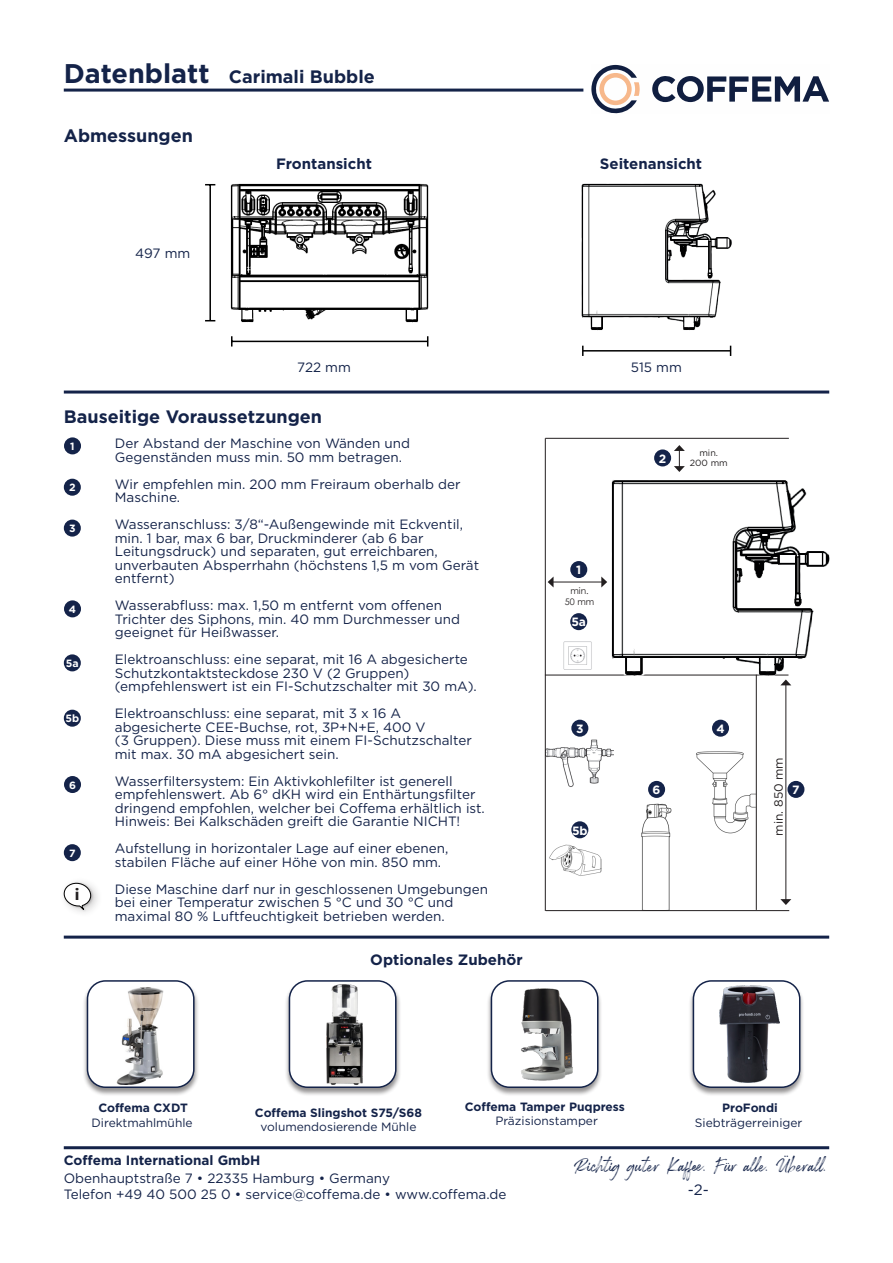
<style>
.page{position:relative;width:893px;height:1263px;background:#fff}
.page>*{position:absolute;margin:0;border:0;box-sizing:border-box;transform-origin:0 0}
.t1{font:21px "Rockness";color:#142349}
.t2{font:700 18px "Gotham";color:#142349}
.Hinweisblase{font:700 16.5px "Gadugi";color:#231f20}
.t3{font:700 15px "Gotham";color:#142349}
.t4{font:15px "Gotham";color:#142349}
.Aufzählung{font:13.5px/13.5px "Gotham";color:#142349}
.t5{font:700 13.5px "Gotham";color:#142349}
.Skizzenbeschriftung{font:13.5px "Gotham";color:#142349}
.Beschreibungen_klein{font:12px/14.4px "Gotham";color:#142349;text-align:center}
.Beschreibungen_klein-2{font:700 12px "Gotham";color:#142349}
.Bildzählung{font:700 12px "Gotham";color:#fff}
.t6{font:12px "Gotham";color:#231f20}
.Bildzählung-2{font:700 10.5px "Gotham";color:#fff}
.t7{font:9px "Gotham";color:#231f20}
.t8{font:9px "Century Gothic";color:#231f20}
.s1{font-size:27px}
.s2{font-weight:700}
</style>
<div class="page">
<hr style="left:64px;top:89px;width:519px;height:3px;background:#142349">
<svg style="left:591px;top:65px;width:238px;height:48px"></svg>
<hr style="left:64px;top:1146px;width:765px;height:3px;background:#142349">
<hr style="left:64px;top:390px;width:765px;height:3px;background:#142349">
<img style="left:581px;top:183px;width:151px;height:148px">
<img style="left:230px;top:184px;width:199px;height:138px">
<img style="left:546px;top:730px;width:67px;height:57px">
<hr style="left:553px;top:582px;width:49px;height:1px;background:#231f20">
<svg style="left:548px;top:576px;width:6px;height:11px"></svg>
<svg style="left:601px;top:576px;width:6px;height:11px"></svg>
<hr style="left:785px;top:684px;width:1px;height:216px;background:#231f20">
<svg style="left:780px;top:899px;width:11px;height:6px"></svg>
<svg style="left:781px;top:679px;width:10px;height:6px"></svg>
<img style="left:641px;top:796px;width:31px;height:114px">
<img style="left:696px;top:741px;width:60px;height:99px">
<hr style="left:545px;top:438px;width:244px;height:1px;background:#231f20">
<hr style="left:545px;top:438px;width:1px;height:473px;background:#231f20">
<hr style="left:546px;top:910px;width:243px;height:1px;background:#231f20">
<hr style="left:545px;top:675px;width:243px;height:1px;background:#231f20">
<hr style="left:756px;top:675px;width:1px;height:235px;background:#231f20">
<img style="left:549px;top:829px;width:53px;height:47px">
<img style="left:608px;top:480px;width:222px;height:198px">
<hr style="left:64px;top:935px;width:765px;height:3px;background:#142349">
<div style="left:82px;top:980px;width:117px;height:117px;background:#231f20;opacity:.5"></div>
<div style="left:87px;top:981px;width:107px;height:106px;background:#fff;border-radius:18px"></div>
<img style="left:117px;top:987px;width:47px;height:97px">
<div style="left:87px;top:980px;width:108px;height:108px;border:2px solid #142349;border-radius:18px"></div>
<div style="left:284px;top:980px;width:117px;height:117px;background:#231f20;opacity:.5"></div>
<div style="left:289px;top:981px;width:107px;height:106px;background:#fff;border-radius:18px"></div>
<img style="left:326px;top:984px;width:37px;height:101px">
<div style="left:289px;top:980px;width:107px;height:108px;border:2px solid #142349;border-radius:18px"></div>
<div style="left:486px;top:980px;width:117px;height:117px;background:#231f20;opacity:.5"></div>
<img style="left:491px;top:981px;width:107px;height:106px">
<div style="left:491px;top:980px;width:107px;height:108px;border:2px solid #142349;border-radius:18px"></div>
<div style="left:688px;top:980px;width:117px;height:117px;background:#231f20;opacity:.5"></div>
<div style="left:693px;top:981px;width:107px;height:106px;background:#fff;border-radius:18px"></div>
<img style="left:720px;top:986px;width:60px;height:96px">
<div style="left:693px;top:980px;width:107px;height:108px;border:2px solid #142349;border-radius:18px"></div>
<div style="left:570px;top:561px;width:17px;height:17px;background:#142349;border-radius:50%"></div>
<div style="left:712px;top:720px;width:17px;height:17px;background:#142349;border-radius:50%"></div>
<div style="left:64px;top:520px;width:17px;height:17px;background:#142349;border-radius:50%"></div>
<div style="left:787px;top:781px;width:17px;height:17px;background:#142349;border-radius:50%"></div>
<div style="left:64px;top:844px;width:17px;height:17px;background:#142349;border-radius:50%"></div>
<div style="left:571px;top:720px;width:17px;height:17px;background:#142349;border-radius:50%"></div>
<div style="left:571px;top:821px;width:17px;height:17px;background:#142349;border-radius:50%"></div>
<div style="left:64px;top:654px;width:17px;height:17px;background:#142349;border-radius:50%"></div>
<div style="left:64px;top:710px;width:17px;height:17px;background:#142349;border-radius:50%"></div>
<div style="left:648px;top:781px;width:17px;height:17px;background:#142349;border-radius:50%"></div>
<div style="left:64px;top:776px;width:17px;height:17px;background:#142349;border-radius:50%"></div>
<div style="left:64px;top:600px;width:17px;height:17px;background:#142349;border-radius:50%"></div>
<div style="left:64px;top:437px;width:17px;height:17px;background:#142349;border-radius:50%"></div>
<div style="left:64px;top:479px;width:17px;height:17px;background:#142349;border-radius:50%"></div>
<div style="left:59px;top:876px;width:44px;height:44px;background:#231f20;opacity:.25"></div>
<svg style="left:63px;top:882px;width:28px;height:33px"></svg>
<hr style="left:583px;top:350px;width:147px;height:2px;background:#000">
<svg style="left:582px;top:346px;width:2px;height:10px"></svg>
<hr style="left:232px;top:341px;width:195px;height:1px;background:#000">
<svg style="left:231px;top:336px;width:2px;height:10px"></svg>
<hr style="left:209px;top:185px;width:2px;height:135px;background:#000">
<img style="left:563px;top:641px;width:29px;height:29px">
<div style="left:570px;top:613px;width:17px;height:17px;background:#142349;border-radius:50%"></div>
<div style="left:654px;top:449px;width:17px;height:17px;background:#142349;border-radius:50%"></div>
<svg style="left:674px;top:445px;width:11px;height:27px"></svg>
<h2 class="t2" style="left:64px;top:64px;width:313px"><span class="s1">Datenblatt</span> Carimali Bubble</h2>
<p class="t2" style="left:64px;top:124px;width:131px">Abmessungen</p>
<p class="Skizzenbeschriftung" style="left:135px;top:245px;width:57px">497 mm</p>
<p class="t3" style="left:276px;top:154px;width:97px">Frontansicht</p>
<p class="t3" style="left:600px;top:154px;width:104px">Seitenansicht</p>
<p class="Skizzenbeschriftung" style="left:297px;top:359px;width:55px">722 mm</p>
<p class="Skizzenbeschriftung" style="left:631px;top:359px;width:53px">515 mm</p>
<p class="t2" style="left:64px;top:404px;width:260px">Bauseitige Voraussetzungen</p>
<p class="Bildzählung-2" style="left:70px;top:439px;width:6px">1</p>
<p class="Bildzählung-2" style="left:69px;top:481px;width:8px">2</p>
<p class="Bildzählung-2" style="left:69px;top:522px;width:8px">3</p>
<p class="Bildzählung-2" style="left:69px;top:602px;width:9px">4</p>
<p class="Bildzählung-2" style="left:66px;top:656px;width:14px">5a</p>
<p class="Bildzählung-2" style="left:65px;top:712px;width:15px">5b</p>
<p class="Bildzählung-2" style="left:69px;top:778px;width:8px">6</p>
<p class="Bildzählung-2" style="left:69px;top:846px;width:8px">7</p>
<p class="Hinweisblase" style="left:75px;top:884px;width:6px">i</p>
<p class="Aufzählung" style="left:115px;top:436px;width:297px">Der Abstand der Maschine von Wänden und<br>Gegenständen muss min. 50 mm betragen.</p>
<p class="Aufzählung" style="left:115px;top:477px;width:347px">Wir empfehlen min. 200 mm Freiraum oberhalb der<br>Maschine.</p>
<p class="Aufzählung" style="left:115px;top:517px;width:366px">Wasseranschluss: 3/8“-Außengewinde mit Eckventil, min. 1 bar, max 6 bar, Druckminderer (ab 6 bar Leitungsdruck) und separaten, gut erreichbaren, unverbauten Absperrhahn (höchstens 1,5 m vom Gerät entfernt)</p>
<p class="Aufzählung" style="left:115px;top:598px;width:347px">Wasserabfluss: max. 1,50 m entfernt vom offenen<br>Trichter des Siphons, min. 40 mm Durchmesser und geeignet für Heißwasser.</p>
<p class="Aufzählung" style="left:115px;top:652px;width:364px">Elektroanschluss: eine separat, mit 16 A abgesicherte<br>Schutzkontaktsteckdose 230 V (2 Gruppen) (empfehlenswert ist ein FI-Schutzschalter mit 30 mA).</p>
<p class="Aufzählung" style="left:115px;top:706px;width:358px">Elektroanschluss: eine separat, mit 3 x 16 A abgesicherte CEE-Buchse, rot, 3P+N+E, 400 V<br>(3 Gruppen). Diese muss mit einem FI-Schutzschalter mit max. 30 mA abgesichert sein.</p>
<p class="Aufzählung" style="left:115px;top:774px;width:372px">Wasserfiltersystem: Ein Aktivkohlefilter ist generell empfehlenswert. Ab 6° dKH wird ein Enthärtungsfilter dringend empfohlen, welcher bei Coffema erhältlich ist.<br>Hinweis: Bei Kalkschäden greift die Garantie NICHT!</p>
<p class="Aufzählung" style="left:115px;top:841px;width:335px">Aufstellung in horizontaler Lage auf einer ebenen, stabilen Fläche auf einer Höhe von min. 850 mm.</p>
<p class="Aufzählung" style="left:115px;top:882px;width:375px">Diese Maschine darf nur in geschlossenen Umgebungen bei einer Temperatur zwischen 5 °C und 30 °C und maximal 80 % Luftfeuchtigkeit betrieben werden.</p>
<p class="t3" style="left:370px;top:950px;width:154px">Optionales Zubehör</p>
<p class="Bildzählung" style="left:576px;top:562px;width:7px">1</p>
<p class="t8" style="left:570px;top:585px;width:20px">min.</p>
<p class="t8" style="left:565px;top:595px;width:31px">50 mm</p>
<p class="Bildzählung" style="left:571px;top:614px;width:16px">5a</p>
<p class="Bildzählung" style="left:576px;top:721px;width:9px">3</p>
<p class="Bildzählung" style="left:572px;top:822px;width:17px">5b</p>
<p class="Bildzählung" style="left:659px;top:451px;width:9px">2</p>
<p class="t7" style="left:699px;top:447px;width:20px">min.</p>
<p class="t7" style="left:690px;top:457px;width:40px">200 mm</p>
<p class="Bildzählung" style="left:653px;top:782px;width:9px">6</p>
<p class="Bildzählung" style="left:716px;top:721px;width:10px">4</p>
<p class="t6" style="left:771px;top:835px;width:80px;rotate:-90deg">min. 850 mm</p>
<p class="Bildzählung" style="left:792px;top:782px;width:9px">7</p>
<p class="Beschreibungen_klein" style="left:92px;top:1101px;width:103px"><span class="s2">Coffema CXDT<br></span>Direktmahlmühle</p>
<p class="Beschreibungen_klein-2" style="left:255px;top:1105px;width:169px">Coffema Slingshot S75/S68</p>
<p class="Beschreibungen_klein" style="left:260px;top:1120px;width:158px">volumendosierende Mühle</p>
<p class="Beschreibungen_klein-2" style="left:465px;top:1099px;width:162px">Coffema Tamper Puqpress</p>
<p class="Beschreibungen_klein" style="left:495px;top:1114px;width:104px">Präzisionstamper</p>
<p class="Beschreibungen_klein-2" style="left:722px;top:1100px;width:57px">ProFondi</p>
<p class="Beschreibungen_klein" style="left:695px;top:1115px;width:109px">Siebträgerreiniger</p>
<p class="t5" style="left:64px;top:1151px;width:198px">Coffema International GmbH</p>
<p class="Aufzählung" style="left:64px;top:1169px;width:444px;line-height:16.2px">Obenhauptstraße 7 • 22335 Hamburg • Germany<br>Telefon +49 40 500 25 0 • service@coffema.de • www.coffema.de</p>
<h1 class="t1" style="left:574px;top:1151px;width:255px">Richtig guter Kaffee. Für alle. Überall.</h1>
<p class="t4" style="left:688px;top:1180px;width:23px">-2-</p>
</div>
